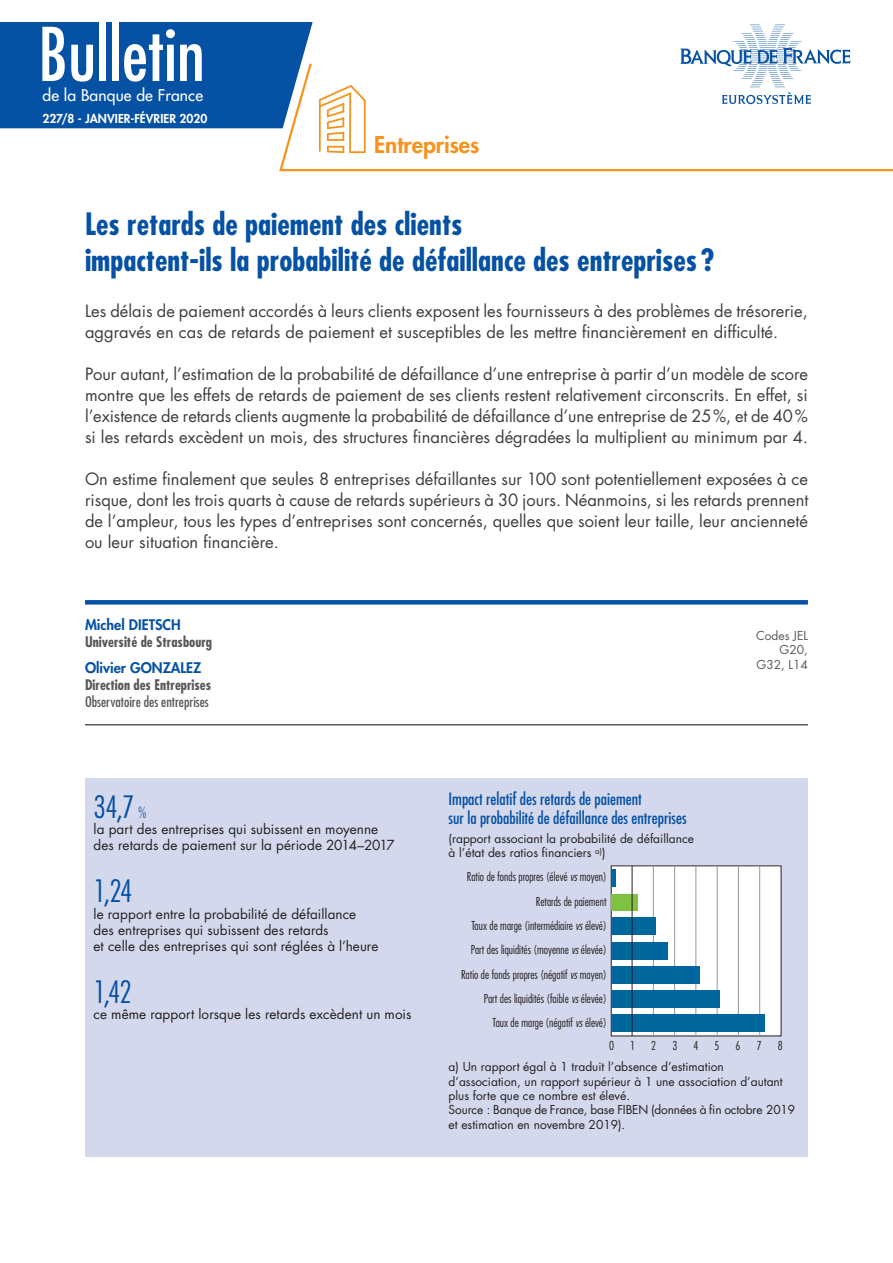
<style>
.page{position:relative;width:893px;height:1263px;background:#fff}
.page>*{position:absolute;margin:0;border:0;box-sizing:border-box;transform-origin:0 0}
.t1{font:condensed 72px "Futura Std";color:#fff}
.t2{font:700 condensed 30px/36px "Futura Std";color:#0551a4}
.t3{font:300 condensed 30px "Futura Std";color:#0551a4}
.t4{font:800 22.5px "Futura Std";color:#f7931d}
.t5{font:16.5px/21px "Futura Std";color:#3e3e3f;text-align:justify}
.t6{font:condensed 16.5px/19.8px "Futura Std";color:#0551a4}
.t7{font:500 15.75px "Futura Std";letter-spacing:.01em;color:#fff}
.t8{font:700 condensed 14.25px "Futura Std";color:#57585a}
.t9{font:800 14.25px "Futura Std";color:#0551a4}
.t10{font:condensed 14.25px "Futura Std";color:#57585a}
.t11{font:13.5px/16.2px "Futura Std";letter-spacing:.005em;color:#231f20}
.t12{font:12px/14.4px "Futura Std";color:#231f20}
.t13{font:300 condensed 12px "Futura Std";color:#231f20}
.t14{font:800 12px "Futura Std";letter-spacing:.005em;color:#fff}
.t15{font:12px/14.4px "Futura Std";color:#57585a;text-align:right}
.s1{font-size:15px}
.s2{font-style:italic}
</style>
<div class="page">
<svg style="left:278px;top:84px;width:615px;height:87px"></svg>
<svg style="left:680px;top:25px;width:171px;height:79px"></svg>
<svg style="left:319px;top:85px;width:47px;height:68px"></svg>
<div style="left:0;top:22px;width:313px;height:106px;background:#0551a4"></div>
<div style="left:85px;top:600px;width:723px;height:5px;background:#0551a4"></div>
<hr style="left:85px;top:724px;width:723px;height:1px;background:#57585a">
<div style="left:85px;top:778px;width:723px;height:379px;background:#d4d8ec"></div>
<div style="left:611px;top:866px;width:170px;height:170px;background:#fff"></div>
<hr style="left:653px;top:866px;width:1px;height:170px;background:#939598">
<hr style="left:674px;top:866px;width:1px;height:170px;background:#939598">
<hr style="left:696px;top:866px;width:1px;height:170px;background:#939598">
<hr style="left:717px;top:866px;width:1px;height:170px;background:#939598">
<hr style="left:738px;top:866px;width:1px;height:170px;background:#939598">
<hr style="left:759px;top:866px;width:1px;height:170px;background:#939598">
<div style="left:611px;top:869px;width:5px;height:17px;background:#00679d"></div>
<div style="left:611px;top:918px;width:45px;height:17px;background:#00679d"></div>
<div style="left:611px;top:942px;width:57px;height:17px;background:#00679d"></div>
<div style="left:611px;top:966px;width:88px;height:17px;background:#00679d"></div>
<div style="left:611px;top:990px;width:109px;height:17px;background:#00679d"></div>
<div style="left:611px;top:1014px;width:154px;height:18px;background:#00679d"></div>
<div style="left:611px;top:894px;width:27px;height:16px;background:#7fc241"></div>
<hr style="left:632px;top:866px;width:1px;height:170px;background:#231f20">
<h1 class="t1" style="left:38px;top:11px;width:168px">Bulletin</h1>
<p class="t7" style="left:43px;top:85px;width:162px">de la Banque de France</p>
<p class="t14" style="left:43px;top:111px;width:166px">227/8 - JANVIER-FÉVRIER 2020</p>
<h3 class="t4" style="left:374px;top:131px;width:107px">Entreprises</h3>
<h2 class="t2" style="left:85px;top:206px;width:631px">Les retards de paiement des clients<br>impactent-ils la probabilité de défaillance des entreprises ?</h2>
<p class="t5" style="left:85px;top:301px;width:724px">Les délais de paiement accordés à leurs clients exposent les fournisseurs à des problèmes de trésorerie, aggravés en cas de retards de paiement et susceptibles de les mettre financièrement en difficulté.</p>
<p class="t5" style="left:85px;top:364px;width:725px">Pour autant, l’estimation de la probabilité de défaillance d’une entreprise à partir d’un modèle de score montre que les effets de retards de paiement de ses clients restent relativement circonscrits. En effet, si l’existence de retards clients augmente la probabilité de défaillance d’une entreprise de 25%, et de 40% si les retards excèdent un mois, des structures financières dégradées la multiplient au minimum par 4.</p>
<p class="t5" style="left:85px;top:469px;width:725px">On estime finalement que seules 8 entreprises défaillantes sur 100 sont potentiellement exposées à ce risque, dont les trois quarts à cause de retards supérieurs à 30 jours. Néanmoins, si les retards prennent de l’ampleur, tous les types d’entreprises sont concernés, quelles que soient leur taille, leur ancienneté ou leur situation financière.</p>
<p class="t9" style="left:85px;top:616px;width:97px">Michel DIETSCH</p>
<p class="t8" style="left:85px;top:633px;width:129px">Université de Strasbourg</p>
<p class="t9" style="left:85px;top:658px;width:118px">Olivier GONZALEZ</p>
<p class="t8" style="left:85px;top:676px;width:128px">Direction des Entreprises</p>
<p class="t10" style="left:85px;top:693px;width:125px">Observatoire des entreprises</p>
<h2 class="t3" style="left:94px;top:789px;width:54px">34,7 <span class="s1">%</span></h2>
<p class="t11" style="left:94px;top:821px;width:303px">la part des entreprises qui subissent en moyenne des retards de paiement sur la période 2014–2017</p>
<h2 class="t3" style="left:94px;top:874px;width:41px">1,24</h2>
<p class="t11" style="left:94px;top:906px;width:286px">le rapport entre la probabilité de défaillance des entreprises qui subissent des retards<br>et celle des entreprises qui sont réglées à l’heure</p>
<h2 class="t3" style="left:94px;top:974px;width:40px">1,42</h2>
<p class="t11" style="left:94px;top:1006px;width:319px">ce même rapport lorsque les retards excèdent un mois</p>
<p class="t6" style="left:449px;top:788px;width:240px">Impact relatif des retards de paiement<br>sur la probabilité de défaillance des entreprises</p>
<p class="t12" style="left:449px;top:831px;width:247px">(rapport associant la probabilité de défaillance à l’état des ratios financiers <sup>a)</sup>)</p>
<p class="t13" style="left:467px;top:870px;width:141px">Ratio de fonds propres (élevé <span class="s2">vs</span> moyen)</p>
<p class="t13" style="left:536px;top:894px;width:72px">Retards de paiement</p>
<p class="t13" style="left:471px;top:918px;width:137px">Taux de marge (intermédiaire <span class="s2">vs</span> élevé)</p>
<p class="t13" style="left:471px;top:943px;width:137px">Part des liquidités (moyenne <span class="s2">vs</span> élevée)</p>
<p class="t13" style="left:461px;top:967px;width:147px">Ratio de fonds propres (négatif <span class="s2">vs</span> moyen)</p>
<p class="t13" style="left:484px;top:991px;width:124px">Part des liquidités (faible <span class="s2">vs</span> élevée)</p>
<p class="t13" style="left:493px;top:1016px;width:116px">Taux de marge (négatif <span class="s2">vs</span> élevé)</p>
<p class="t15" style="left:756px;top:628px;width:53px">Codes JEL<br>G20,<br>G32, L14</p>
<p class="t13" style="left:609px;top:1038px;width:6px">0</p>
<p class="t13" style="left:630px;top:1038px;width:6px">1</p>
<p class="t13" style="left:651px;top:1038px;width:6px">2</p>
<p class="t13" style="left:672px;top:1038px;width:6px">3</p>
<p class="t13" style="left:693px;top:1038px;width:6px">4</p>
<p class="t13" style="left:714px;top:1038px;width:6px">5</p>
<p class="t13" style="left:736px;top:1038px;width:6px">6</p>
<p class="t13" style="left:757px;top:1038px;width:6px">7</p>
<p class="t13" style="left:778px;top:1038px;width:6px">8</p>
<p class="t12" style="left:449px;top:1060px;width:348px">a) Un rapport égal à 1 traduit l’absence d’estimation d’association, un rapport supérieur à 1 une association d’autant plus forte que ce nombre est élevé.<br>Source : Banque de France, base FIBEN (données à fin octobre 2019 et estimation en novembre 2019).</p>
</div>
